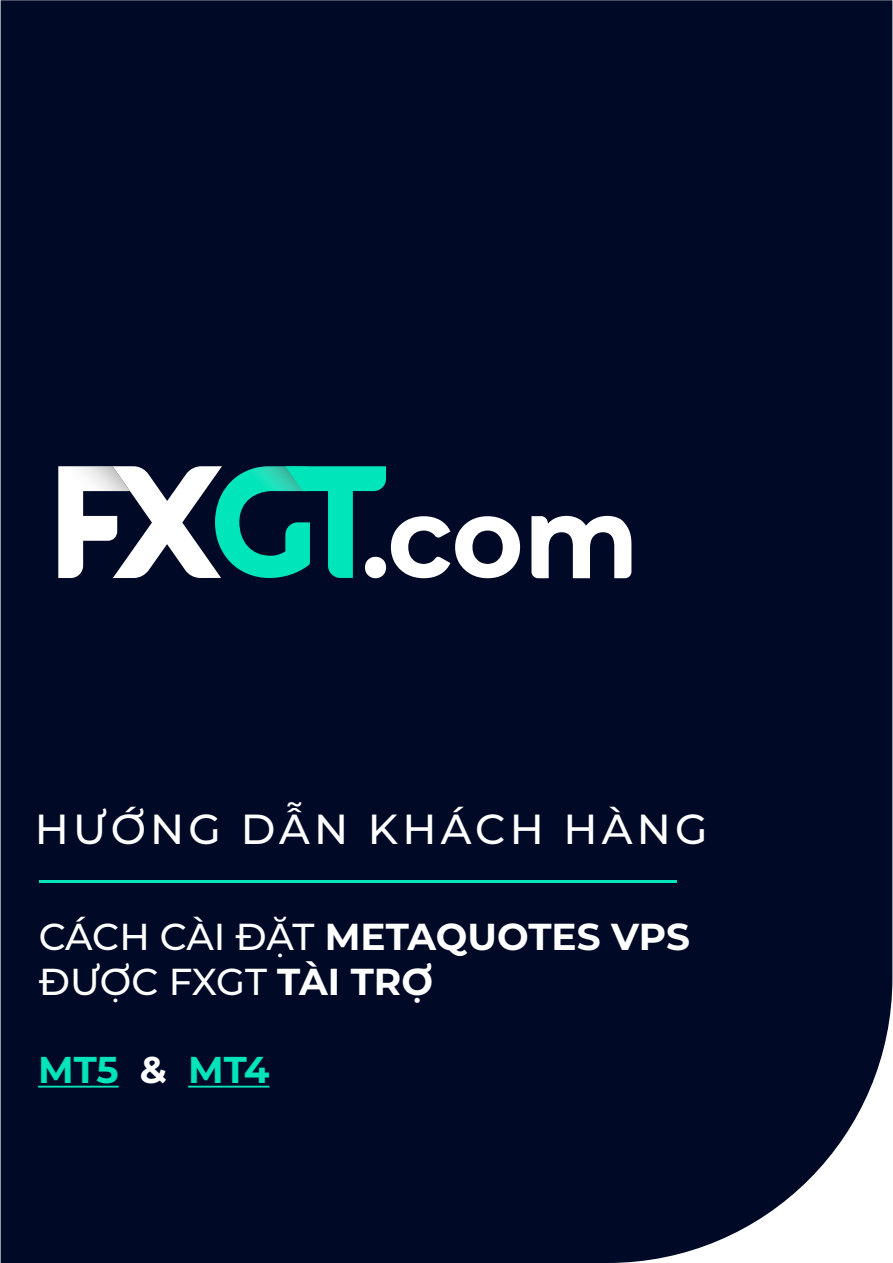
<style>
.page{position:relative;width:893px;height:1263px;background:#fff}
.page>*{position:absolute;margin:0;border:0;box-sizing:border-box;transform-origin:0 0}
.t1{font:500 42px "Montserrat";letter-spacing:.1em;color:#fff}
.t2{font:700 37.5px/45px "Montserrat";color:#fff}
.t3{font:700 37.35px "Montserrat";letter-spacing:-.005em;color:#03e4ba}
.s1{font-weight:500}
.s2{color:#fff}
</style>
<div class="page">
<div style="left:1px;top:0;width:891px;height:1263px;background:#000a26"></div>
<hr style="left:38px;top:1086px;width:81px;height:1px;background:#03e4ba">
<hr style="left:188px;top:1086px;width:81px;height:1px;background:#03e4ba">
<hr style="left:39px;top:881px;width:638px;height:2px;background:#03e4ba">
<svg style="left:531px;top:516px;width:100px;height:62px"></svg>
<svg style="left:58px;top:466px;width:462px;height:112px"></svg>
<p class="t1" style="left:35px;top:800px;width:674px">HƯỚNG DẪN KHÁCH HÀNG</p>
<p class="t2" style="left:39px;top:912px;width:653px"><span class="s1">CÁCH CÀI ĐẶT</span> METAQUOTES VPS<br><span class="s1">ĐƯỢC FXGT</span> TÀI TRỢ</p>
<p class="t3" style="left:38px;top:1043px;width:233px">MT5 <span class="s2">&amp;</span> MT4</p>
</div>
